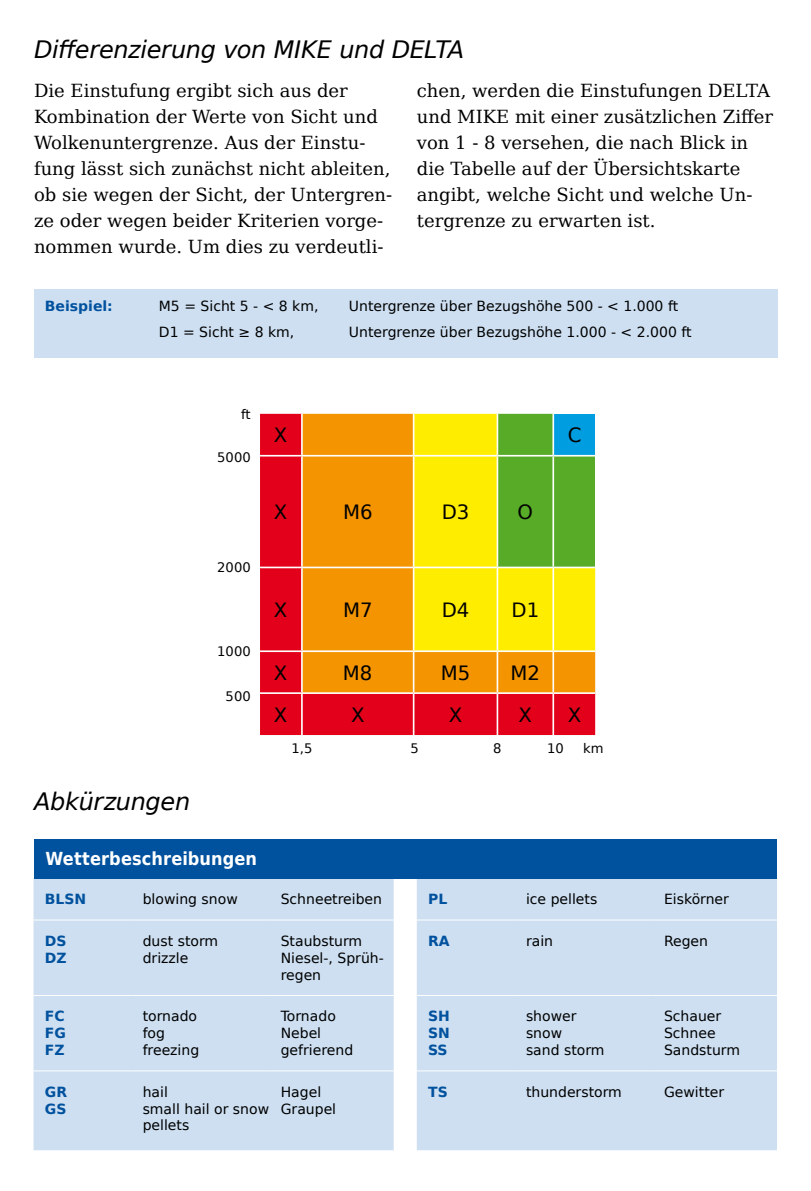
<style>
.page{position:relative;width:811px;height:1191px;background:#fff}
.page>*{position:absolute;margin:0;border:0;box-sizing:border-box;transform-origin:0 0}
.t1{font:italic 24px "DejaVu Sans";letter-spacing:-.015em;color:#000}
.t2{font:19.6px "DejaVu Sans";color:#000}
.t3{font:18px/26px "DejaVu Serif";color:#000}
.t4{font:700 18px "DejaVu Sans Condensed";letter-spacing:.005em;color:#fff}
.t5{font:14px/16.8px "DejaVu Sans";color:#000}
.t6{font:700 14px/16.8px "DejaVu Sans";color:#00519e}
.t7{font:13.2px "DejaVu Sans";color:#000}
</style>
<div class="page">
<div style="left:34px;top:289px;width:743px;height:68px;background:#cddff1"></div>
<svg style="left:260px;top:414px;width:335px;height:321px;background:#db8b10"></svg>
<hr style="left:301px;top:414px;width:2px;height:41px;background:#fff">
<hr style="left:413px;top:414px;width:1px;height:41px;background:#fff">
<hr style="left:496px;top:414px;width:2px;height:41px;background:#fff">
<hr style="left:552px;top:414px;width:2px;height:41px;background:#fff">
<hr style="left:260px;top:455px;width:42px;height:1px;background:#fff">
<hr style="left:302px;top:455px;width:111px;height:1px;background:#fff">
<hr style="left:301px;top:456px;width:2px;height:110px;background:#fff">
<hr style="left:413px;top:455px;width:84px;height:1px;background:#fff">
<hr style="left:413px;top:456px;width:1px;height:110px;background:#fff">
<hr style="left:497px;top:455px;width:56px;height:1px;background:#fff">
<hr style="left:496px;top:456px;width:2px;height:110px;background:#fff">
<hr style="left:553px;top:455px;width:42px;height:1px;background:#fff">
<hr style="left:552px;top:456px;width:2px;height:110px;background:#fff">
<hr style="left:260px;top:566px;width:42px;height:2px;background:#fff">
<hr style="left:302px;top:566px;width:111px;height:2px;background:#fff">
<hr style="left:301px;top:568px;width:2px;height:82px;background:#fff">
<hr style="left:413px;top:566px;width:84px;height:2px;background:#fff">
<hr style="left:413px;top:568px;width:1px;height:82px;background:#fff">
<hr style="left:497px;top:566px;width:56px;height:2px;background:#fff">
<hr style="left:496px;top:568px;width:2px;height:82px;background:#fff">
<hr style="left:553px;top:566px;width:42px;height:2px;background:#fff">
<hr style="left:552px;top:568px;width:2px;height:82px;background:#fff">
<hr style="left:260px;top:650px;width:42px;height:2px;background:#fff">
<hr style="left:302px;top:650px;width:111px;height:2px;background:#fff">
<hr style="left:301px;top:652px;width:2px;height:40px;background:#fff">
<hr style="left:413px;top:650px;width:84px;height:2px;background:#fff">
<hr style="left:413px;top:652px;width:1px;height:40px;background:#fff">
<hr style="left:497px;top:650px;width:56px;height:2px;background:#fff">
<hr style="left:496px;top:652px;width:2px;height:40px;background:#fff">
<hr style="left:553px;top:650px;width:42px;height:2px;background:#fff">
<hr style="left:552px;top:652px;width:2px;height:40px;background:#fff">
<hr style="left:260px;top:692px;width:42px;height:2px;background:#fff">
<hr style="left:302px;top:692px;width:111px;height:2px;background:#fff">
<hr style="left:301px;top:694px;width:2px;height:41px;background:#fff">
<hr style="left:413px;top:692px;width:84px;height:2px;background:#fff">
<hr style="left:413px;top:694px;width:1px;height:41px;background:#fff">
<hr style="left:497px;top:692px;width:56px;height:2px;background:#fff">
<hr style="left:496px;top:694px;width:2px;height:41px;background:#fff">
<hr style="left:553px;top:692px;width:42px;height:2px;background:#fff">
<hr style="left:552px;top:694px;width:2px;height:41px;background:#fff">
<div style="left:34px;top:878px;width:360px;height:272px;background:#cddff1"></div>
<hr style="left:34px;top:919px;width:97px;height:1px;background:#fff">
<hr style="left:131px;top:919px;width:138px;height:1px;background:#fff">
<hr style="left:269px;top:919px;width:125px;height:1px;background:#fff">
<hr style="left:34px;top:995px;width:97px;height:1px;background:#fff">
<hr style="left:131px;top:995px;width:138px;height:1px;background:#fff">
<hr style="left:269px;top:995px;width:125px;height:1px;background:#fff">
<hr style="left:34px;top:1070px;width:97px;height:1px;background:#fff">
<hr style="left:131px;top:1070px;width:138px;height:1px;background:#fff">
<hr style="left:269px;top:1070px;width:125px;height:1px;background:#fff">
<div style="left:417px;top:878px;width:360px;height:272px;background:#cddff1"></div>
<hr style="left:417px;top:919px;width:97px;height:1px;background:#fff">
<hr style="left:514px;top:919px;width:138px;height:1px;background:#fff">
<hr style="left:652px;top:919px;width:125px;height:1px;background:#fff">
<hr style="left:417px;top:995px;width:97px;height:1px;background:#fff">
<hr style="left:514px;top:995px;width:138px;height:1px;background:#fff">
<hr style="left:652px;top:995px;width:125px;height:1px;background:#fff">
<hr style="left:417px;top:1070px;width:97px;height:1px;background:#fff">
<hr style="left:514px;top:1070px;width:138px;height:1px;background:#fff">
<hr style="left:652px;top:1070px;width:125px;height:1px;background:#fff">
<div style="left:34px;top:839px;width:743px;height:39px;background:#00519e"></div>
<h1 class="t1" style="left:34px;top:32px;width:432px">Differenzierung von MIKE und DELTA</h1>
<p class="t3" style="left:34px;top:77px;width:360px">Die Einstufung ergibt sich aus der Kombination der Werte von Sicht und Wolkenuntergrenze. Aus der Einstu&shy;fung lässt sich zunächst nicht ableiten, ob sie wegen der Sicht, der Untergren&shy;ze oder wegen beider Kriterien vorge&shy;nommen wurde. Um dies zu verdeutli-</p>
<p class="t3" style="left:417px;top:77px;width:358px">chen, werden die Einstufungen DELTA und MIKE mit einer zusätzlichen Ziffer von 1 - 8 versehen, die nach Blick in die Tabelle auf der Übersichtskarte angibt, welche Sicht und welche Un&shy;tergrenze zu erwarten ist.</p>
<p class="t6" style="left:45px;top:297px;width:70px">Beispiel:</p>
<p class="t5" style="left:159px;top:297px;width:161px">M5 = Sicht 5 - &lt; 8 km,</p>
<p class="t5" style="left:349px;top:297px;width:331px">Untergrenze über Bezugshöhe 500 - &lt; 1.000 ft</p>
<p class="t5" style="left:159px;top:323px;width:137px">D1 = Sicht ≥ 8 km,</p>
<p class="t5" style="left:349px;top:323px;width:344px">Untergrenze über Bezugshöhe 1.000 - &lt; 2.000 ft</p>
<p class="t7" style="left:241px;top:403px;width:11px">ft</p>
<p class="t7" style="left:217px;top:446px;width:35px">5000</p>
<p class="t7" style="left:217px;top:556px;width:35px">2000</p>
<p class="t7" style="left:217px;top:640px;width:35px">1000</p>
<p class="t7" style="left:226px;top:685px;width:27px">500</p>
<h1 class="t1" style="left:34px;top:784px;width:158px">Abkürzungen</h1>
<p class="t4" style="left:45px;top:844px;width:213px">Wetterbeschreibungen</p>
<p class="t2" style="left:274px;top:419px;width:15px">X</p>
<p class="t2" style="left:568px;top:419px;width:15px">C</p>
<p class="t2" style="left:274px;top:496px;width:15px">X</p>
<p class="t2" style="left:343px;top:496px;width:31px">M6</p>
<p class="t2" style="left:442px;top:496px;width:29px">D3</p>
<p class="t2" style="left:517px;top:496px;width:17px">O</p>
<p class="t2" style="left:274px;top:594px;width:15px">X</p>
<p class="t2" style="left:343px;top:594px;width:31px">M7</p>
<p class="t2" style="left:442px;top:594px;width:29px">D4</p>
<p class="t2" style="left:511px;top:594px;width:29px">D1</p>
<p class="t2" style="left:274px;top:657px;width:15px">X</p>
<p class="t2" style="left:343px;top:657px;width:31px">M8</p>
<p class="t2" style="left:441px;top:657px;width:31px">M5</p>
<p class="t2" style="left:510px;top:657px;width:31px">M2</p>
<p class="t2" style="left:274px;top:699px;width:15px">X</p>
<p class="t2" style="left:351px;top:699px;width:15px">X</p>
<p class="t2" style="left:449px;top:699px;width:15px">X</p>
<p class="t2" style="left:518px;top:699px;width:15px">X</p>
<p class="t2" style="left:568px;top:699px;width:15px">X</p>
<p class="t7" style="left:291px;top:737px;width:22px">1,5</p>
<p class="t7" style="left:410px;top:737px;width:10px">5</p>
<p class="t7" style="left:493px;top:737px;width:10px">8</p>
<p class="t7" style="left:547px;top:737px;width:18px">10</p>
<p class="t7" style="left:583px;top:737px;width:22px">km</p>
<p class="t6" style="left:45px;top:890px;width:43px">BLSN</p>
<p class="t5" style="left:143px;top:890px;width:97px">blowing snow</p>
<p class="t5" style="left:281px;top:890px;width:103px">Schneetreiben</p>
<p class="t6" style="left:45px;top:932px;width:23px">DS<br>DZ</p>
<p class="t5" style="left:143px;top:932px;width:77px">dust storm drizzle</p>
<p class="t5" style="left:281px;top:932px;width:105px">Staubsturm<br>Niesel-, Sprüh&shy;regen</p>
<p class="t6" style="left:45px;top:1007px;width:23px;text-align:justify">FC FG FZ</p>
<p class="t5" style="left:143px;top:1007px;width:58px">tornado fog freezing</p>
<p class="t5" style="left:281px;top:1007px;width:74px">Tornado<br>Nebel gefrierend</p>
<p class="t6" style="left:45px;top:1083px;width:24px">GR<br>GS</p>
<p class="t5" style="left:143px;top:1083px;width:128px">hail<br>small hail or snow pellets</p>
<p class="t5" style="left:281px;top:1083px;width:57px">Hagel<br>Graupel</p>
<p class="t6" style="left:428px;top:890px;width:21px">PL</p>
<p class="t5" style="left:526px;top:890px;width:73px">ice pellets</p>
<p class="t5" style="left:664px;top:890px;width:66px">Eiskörner</p>
<p class="t6" style="left:428px;top:932px;width:23px">RA</p>
<p class="t5" style="left:526px;top:932px;width:29px">rain</p>
<p class="t5" style="left:664px;top:932px;width:46px">Regen</p>
<p class="t6" style="left:428px;top:1007px;width:23px;text-align:justify">SH SN SS</p>
<p class="t5" style="left:526px;top:1007px;width:80px">shower snow<br>sand storm</p>
<p class="t5" style="left:664px;top:1007px;width:78px">Schauer<br>Schnee<br>Sandsturm</p>
<p class="t6" style="left:428px;top:1083px;width:21px">TS</p>
<p class="t5" style="left:526px;top:1083px;width:97px">thunderstorm</p>
<p class="t5" style="left:664px;top:1083px;width:62px">Gewitter</p>
</div>
